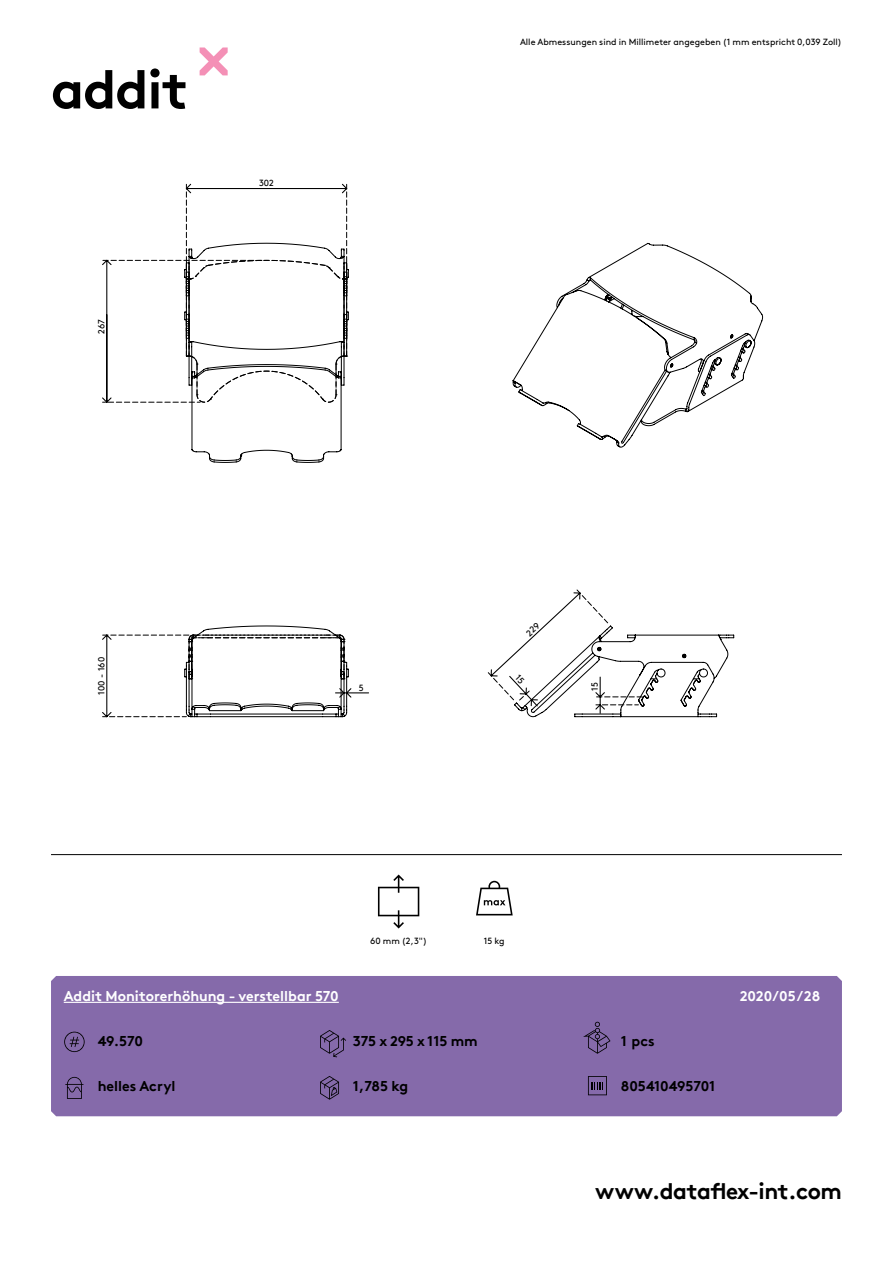
<style>
.page{position:relative;width:893px;height:1263px;background:#fff}
.page>*{position:absolute;margin:0;border:0;box-sizing:border-box;transform-origin:0 0}
.hoofdstuk{font:700 54px "Brown Pro TT";letter-spacing:-.02em;color:#000}
.t1{font:700 22.5px "Brown Pro TT";letter-spacing:-.02em;color:#000}
.specificaties{font:700 14.25px "Brown Pro TT";color:#000}
.t2{font:700 14.25px "Brown Pro TT";color:#fff}
.t3{font:9px "Brown";color:#000}
.t4{font:9px "Brown Pro TT Regular Alt";color:#000}
</style>
<div class="page">
<svg style="left:200px;top:47px;width:28px;height:28px"></svg>
<hr style="left:51px;top:854px;width:791px;height:1px;background:#000">
<svg style="left:378px;top:874px;width:41px;height:54px"></svg>
<svg style="left:476px;top:881px;width:37px;height:34px"></svg>
<div style="left:51px;top:976px;width:791px;height:140px;background:#856aaa"></div>
<svg style="left:102px;top:184px;width:247px;height:534px"></svg>
<svg style="left:512px;top:242px;width:251px;height:206px"></svg>
<svg style="left:64px;top:1032px;width:21px;height:20px"></svg>
<svg style="left:65px;top:1077px;width:18px;height:22px"></svg>
<svg style="left:320px;top:1030px;width:26px;height:27px"></svg>
<svg style="left:583px;top:1022px;width:27px;height:32px"></svg>
<svg style="left:320px;top:1076px;width:19px;height:24px"></svg>
<svg style="left:588px;top:1076px;width:19px;height:19px"></svg>
<hr style="left:64px;top:1002px;width:275px;height:1px;background:#fff">
<svg style="left:487px;top:589px;width:247px;height:129px"></svg>
<p class="hoofdstuk" style="left:51px;top:46px;width:139px">addit</p>
<p class="t4" style="left:95px;top:334px;width:16px;rotate:-90deg">267</p>
<p class="t4" style="left:259px;top:176px;width:16px">302</p>
<p class="t3" style="left:520px;top:35px;width:323px">Alle Abmessungen sind in Millimeter angegeben (1 mm entspricht 0,039 Zoll)</p>
<p class="t4" style="left:95px;top:695px;width:39px;rotate:-90deg">100 - 160</p>
<p class="t4" style="left:359px;top:681px;width:6px">5</p>
<p class="t4" style="left:588px;top:690px;width:10px;rotate:-90deg">15</p>
<p class="t3" style="left:370px;top:934px;width:58px">60 mm (2,3")</p>
<p class="t3" style="left:484px;top:934px;width:22px">15 kg</p>
<h3 class="t2" style="left:64px;top:985px;width:277px">Addit Monitorerhöhung - verstellbar 570</h3>
<h3 class="t2" style="left:740px;top:985px;width:82px">2020/05/28</h3>
<h3 class="specificaties" style="left:98px;top:1029px;width:47px">49.570</h3>
<p class="specificaties" style="left:98px;top:1074px;width:79px">helles Acryl</p>
<p class="specificaties" style="left:353px;top:1029px;width:126px">375 x 295 x 115 mm</p>
<p class="specificaties" style="left:621px;top:1029px;width:35px">1 pcs</p>
<p class="specificaties" style="left:353px;top:1074px;width:57px">1,785 kg</p>
<h3 class="specificaties" style="left:621px;top:1074px;width:96px">805410495701</h3>
<h2 class="t1" style="left:595px;top:1173px;width:248px">www.dataflex-int.com</h2>
</div>
